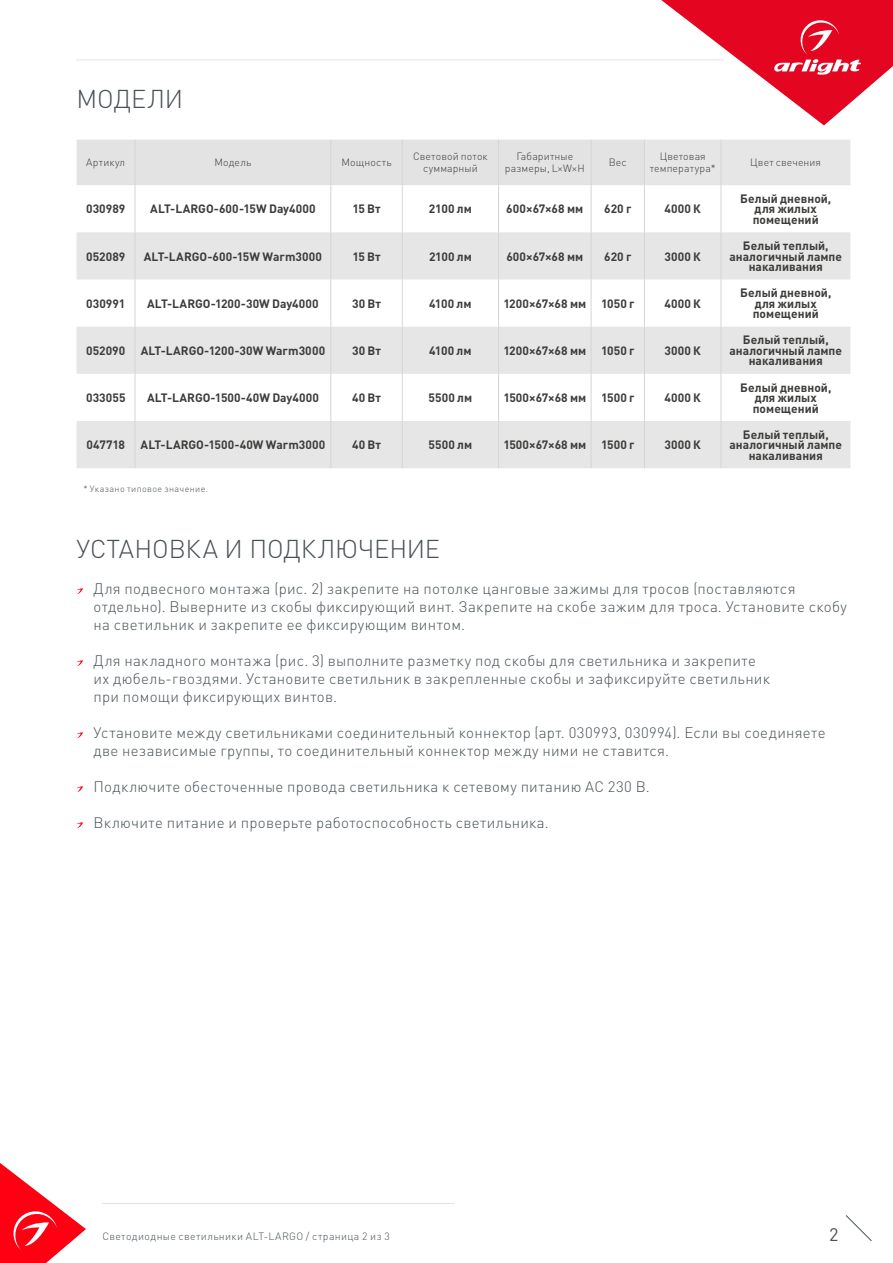
<style>
.page{position:relative;width:893px;height:1263px;background:#fff}
.page>*{position:absolute;margin:0;border:0;box-sizing:border-box;transform-origin:0 0}
.t1{font:300 25.5px "DIN Pro";letter-spacing:-.005em;color:#485156}
.t2{font:18px "DIN Pro";color:#485156}
.t3{font:300 15px/18px "DIN Pro";letter-spacing:.02em;color:#485156}
.t4{font:700 12px/10.5px "DIN Pro";letter-spacing:.005em;color:#3c3c3b;text-align:center}
.t5{font:300 10.5px/12px "DIN Pro";letter-spacing:.01em;color:#3c3c3b;text-align:center}
.t6{font:300 10.5px "DIN Pro";letter-spacing:.04em;color:#485156}
.t7{font:300 9px "DIN Pro";letter-spacing:.04em;color:#485156}
</style>
<div class="page">
<hr style="left:76px;top:60px;width:648px;height:1px;background:#e3e3e3">
<svg style="left:845px;top:1215px;width:27px;height:26px"></svg>
<hr style="left:102px;top:1203px;width:352px;height:1px;background:#e3e3e3">
<svg style="left:77px;top:140px;width:773px;height:328px;fill:#e6e6e6"></svg>
<hr style="left:644px;top:140px;width:1px;height:45px;background:#d5d5d5">
<hr style="left:721px;top:140px;width:1px;height:45px;background:#d5d5d5">
<hr style="left:644px;top:185px;width:1px;height:47px;background:#d5d5d5">
<hr style="left:721px;top:185px;width:1px;height:47px;background:#d5d5d5">
<hr style="left:644px;top:232px;width:1px;height:47px;background:#d5d5d5">
<hr style="left:721px;top:232px;width:1px;height:47px;background:#d5d5d5">
<hr style="left:644px;top:279px;width:1px;height:48px;background:#d5d5d5">
<hr style="left:721px;top:279px;width:1px;height:48px;background:#d5d5d5">
<hr style="left:644px;top:327px;width:1px;height:47px;background:#d5d5d5">
<hr style="left:721px;top:327px;width:1px;height:47px;background:#d5d5d5">
<hr style="left:644px;top:374px;width:1px;height:47px;background:#d5d5d5">
<hr style="left:721px;top:374px;width:1px;height:47px;background:#d5d5d5">
<hr style="left:644px;top:421px;width:1px;height:47px;background:#d5d5d5">
<hr style="left:721px;top:421px;width:1px;height:47px;background:#d5d5d5">
<hr style="left:135px;top:140px;width:1px;height:45px;background:#d5d5d5">
<hr style="left:330px;top:140px;width:1px;height:45px;background:#d5d5d5">
<hr style="left:402px;top:140px;width:1px;height:45px;background:#d5d5d5">
<hr style="left:498px;top:140px;width:1px;height:45px;background:#d5d5d5">
<hr style="left:591px;top:140px;width:1px;height:45px;background:#d5d5d5">
<hr style="left:135px;top:185px;width:1px;height:47px;background:#d5d5d5">
<hr style="left:135px;top:232px;width:1px;height:47px;background:#d5d5d5">
<hr style="left:135px;top:279px;width:1px;height:48px;background:#d5d5d5">
<hr style="left:135px;top:327px;width:1px;height:47px;background:#d5d5d5">
<hr style="left:135px;top:374px;width:1px;height:47px;background:#d5d5d5">
<hr style="left:135px;top:421px;width:1px;height:47px;background:#d5d5d5">
<hr style="left:330px;top:185px;width:1px;height:47px;background:#d5d5d5">
<hr style="left:330px;top:279px;width:1px;height:48px;background:#d5d5d5">
<hr style="left:330px;top:374px;width:1px;height:47px;background:#d5d5d5">
<hr style="left:402px;top:185px;width:1px;height:47px;background:#d5d5d5">
<hr style="left:402px;top:279px;width:1px;height:48px;background:#d5d5d5">
<hr style="left:402px;top:374px;width:1px;height:47px;background:#d5d5d5">
<hr style="left:498px;top:185px;width:1px;height:47px;background:#d5d5d5">
<hr style="left:498px;top:279px;width:1px;height:48px;background:#d5d5d5">
<hr style="left:498px;top:374px;width:1px;height:47px;background:#d5d5d5">
<hr style="left:591px;top:185px;width:1px;height:47px;background:#d5d5d5">
<hr style="left:591px;top:279px;width:1px;height:48px;background:#d5d5d5">
<hr style="left:591px;top:374px;width:1px;height:47px;background:#d5d5d5">
<hr style="left:330px;top:232px;width:1px;height:47px;background:#d5d5d5">
<hr style="left:330px;top:327px;width:1px;height:47px;background:#d5d5d5">
<hr style="left:330px;top:421px;width:1px;height:47px;background:#d5d5d5">
<hr style="left:402px;top:232px;width:1px;height:47px;background:#d5d5d5">
<hr style="left:402px;top:327px;width:1px;height:47px;background:#d5d5d5">
<hr style="left:402px;top:421px;width:1px;height:47px;background:#d5d5d5">
<hr style="left:498px;top:232px;width:1px;height:47px;background:#d5d5d5">
<hr style="left:498px;top:327px;width:1px;height:47px;background:#d5d5d5">
<hr style="left:498px;top:421px;width:1px;height:47px;background:#d5d5d5">
<hr style="left:591px;top:232px;width:1px;height:47px;background:#d5d5d5">
<hr style="left:591px;top:327px;width:1px;height:47px;background:#d5d5d5">
<hr style="left:591px;top:421px;width:1px;height:47px;background:#d5d5d5">
<svg style="left:77px;top:588px;width:6px;height:6px"></svg>
<svg style="left:77px;top:660px;width:6px;height:6px"></svg>
<svg style="left:77px;top:732px;width:6px;height:6px"></svg>
<svg style="left:77px;top:786px;width:6px;height:6px"></svg>
<svg style="left:77px;top:822px;width:6px;height:6px"></svg>
<svg style="left:661px;top:0;width:232px;height:125px"></svg>
<svg style="left:0;top:1163px;width:86px;height:100px"></svg>
<h1 class="t1" style="left:77px;top:81px;width:108px">МОДЕЛИ</h1>
<p class="t5" style="left:86px;top:156px;width:40px">Артикул</p>
<p class="t5" style="left:214px;top:156px;width:38px">Модель</p>
<p class="t5" style="left:342px;top:156px;width:52px">Мощность</p>
<p class="t5" style="left:413px;top:150px;width:76px">Световой поток суммарный</p>
<p class="t5" style="left:505px;top:150px;width:81px">Габаритные размеры, L×W×H</p>
<p class="t5" style="left:609px;top:156px;width:19px">Вес</p>
<p class="t5" style="left:650px;top:150px;width:67px">Цветовая температура*</p>
<p class="t5" style="left:750px;top:156px;width:72px">Цвет свечения</p>
<p class="t4" style="left:86px;top:203px;width:41px">030989</p>
<p class="t4" style="left:150px;top:203px;width:167px">ALT-LARGO-600-15W Day4000</p>
<p class="t4" style="left:352px;top:203px;width:30px">15 Вт</p>
<p class="t4" style="left:429px;top:203px;width:44px">2100 лм</p>
<p class="t4" style="left:506px;top:203px;width:79px">600×67×68 мм</p>
<p class="t4" style="left:604px;top:203px;width:29px">620 г</p>
<p class="t4" style="left:664px;top:203px;width:38px">4000 К</p>
<p class="t4" style="left:740px;top:193px;width:93px">Белый дневной, для жилых помещений</p>
<p class="t4" style="left:86px;top:250px;width:41px">052089</p>
<p class="t4" style="left:144px;top:250px;width:180px">ALT-LARGO-600-15W Warm3000</p>
<p class="t4" style="left:352px;top:250px;width:30px">15 Вт</p>
<p class="t4" style="left:429px;top:250px;width:44px">2100 лм</p>
<p class="t4" style="left:506px;top:250px;width:79px">600×67×68 мм</p>
<p class="t4" style="left:604px;top:250px;width:29px">620 г</p>
<p class="t4" style="left:664px;top:250px;width:38px">3000 К</p>
<p class="t4" style="left:729px;top:240px;width:114px">Белый теплый, аналогичный лампе накаливания</p>
<p class="t4" style="left:86px;top:298px;width:41px">030991</p>
<p class="t4" style="left:147px;top:298px;width:173px">ALT-LARGO-1200-30W Day4000</p>
<p class="t4" style="left:352px;top:298px;width:30px">30 Вт</p>
<p class="t4" style="left:429px;top:298px;width:44px">4100 лм</p>
<p class="t4" style="left:503px;top:298px;width:133px">1200×67×68 мм 1050 г</p>
<p class="t4" style="left:664px;top:298px;width:38px">4000 К</p>
<p class="t4" style="left:740px;top:287px;width:93px">Белый дневной, для жилых помещений</p>
<p class="t4" style="left:86px;top:345px;width:41px">052090</p>
<p class="t4" style="left:141px;top:345px;width:186px">ALT-LARGO-1200-30W Warm3000</p>
<p class="t4" style="left:352px;top:345px;width:30px">30 Вт</p>
<p class="t4" style="left:429px;top:345px;width:44px">4100 лм</p>
<p class="t4" style="left:503px;top:345px;width:133px">1200×67×68 мм 1050 г</p>
<p class="t4" style="left:664px;top:345px;width:38px">3000 К</p>
<p class="t4" style="left:729px;top:334px;width:114px">Белый теплый, аналогичный лампе накаливания</p>
<p class="t4" style="left:86px;top:392px;width:41px">033055</p>
<p class="t4" style="left:147px;top:392px;width:173px">ALT-LARGO-1500-40W Day4000</p>
<p class="t4" style="left:352px;top:392px;width:31px">40 Вт</p>
<p class="t4" style="left:429px;top:392px;width:45px">5500 лм</p>
<p class="t4" style="left:503px;top:392px;width:133px">1500×67×68 мм 1500 г</p>
<p class="t4" style="left:664px;top:392px;width:38px">4000 К</p>
<p class="t4" style="left:740px;top:381px;width:93px">Белый дневной, для жилых помещений</p>
<p class="t4" style="left:87px;top:439px;width:40px">047718</p>
<p class="t4" style="left:141px;top:439px;width:186px">ALT-LARGO-1500-40W Warm3000</p>
<p class="t4" style="left:352px;top:439px;width:31px">40 Вт</p>
<p class="t4" style="left:429px;top:439px;width:45px">5500 лм</p>
<p class="t4" style="left:503px;top:439px;width:133px">1500×67×68 мм 1500 г</p>
<p class="t4" style="left:664px;top:439px;width:38px">3000 К</p>
<p class="t4" style="left:729px;top:429px;width:114px">Белый теплый, аналогичный лампе накаливания</p>
<p class="t7" style="left:83px;top:483px;width:126px">* Указано типовое значение.</p>
<h1 class="t1" style="left:77px;top:531px;width:365px">УСТАНОВКА И ПОДКЛЮЧЕНИЕ</h1>
<p class="t3" style="left:94px;top:579px;width:755px">Для подвесного монтажа (рис. 2) закрепите на потолке цанговые зажимы для тросов (поставляются отдельно). Выверните из скобы фиксирующий винт. Закрепите на скобе зажим для троса. Установите скобу на светильник и закрепите ее фиксирующим винтом.</p>
<p class="t3" style="left:94px;top:651px;width:678px">Для накладного монтажа (рис. 3) выполните разметку под скобы для светильника и закрепите их дюбель-гвоздями. Установите светильник в закрепленные скобы и зафиксируйте светильник при помощи фиксирующих винтов.</p>
<p class="t3" style="left:94px;top:723px;width:733px">Установите между светильниками соединительный коннектор (арт. 030993, 030994). Если вы соединяете две независимые группы, то соединительный коннектор между ними не ставится.</p>
<p class="t3" style="left:94px;top:777px;width:558px">Подключите обесточенные провода светильника к сетевому питанию AC 230 В.</p>
<p class="t3" style="left:94px;top:813px;width:457px">Включите питание и проверьте работоспособность светильника.</p>
<p class="t6" style="left:102px;top:1229px;width:289px">Светодиодные светильники ALT-LARGO / страница 2 из 3</p>
<p class="t2" style="left:829px;top:1222px;width:11px">2</p>
</div>
